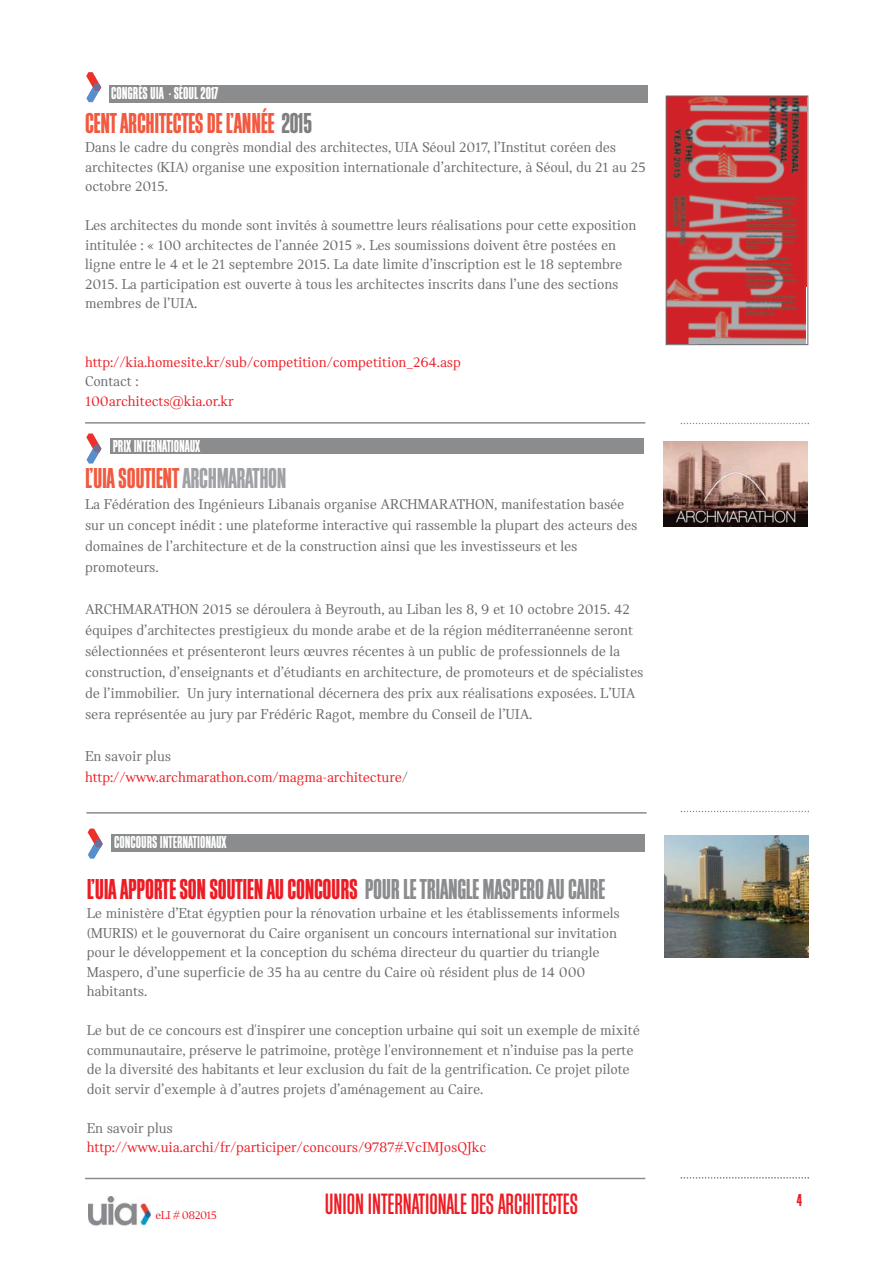
<style>
.page{position:relative;width:893px;height:1263px;background:#fff}
.page>*{position:absolute;margin:0;border:0;box-sizing:border-box;transform-origin:0 0}
.t1{font:30.6px "Block Gothic Medium Extra Cond";color:#ed1c24}
.t2{font:30px "Block Gothic Bold Extra Cond";letter-spacing:-.01em;color:#ed1c24}
.t3{font:30px "Block Gothic Bold Extra Cond";letter-spacing:-.01em;color:#f15a40}
.t4{font:18px "Block Gothic Bold Extra Cond";color:#fff}
.t5{font:18px "Block Gothic Bold Extra Cond";color:#ed1c24}
.t6{font:15px/19.5px "Catalog";letter-spacing:-.01em;color:#696a6c}
.t7{font:15px/21px "Catalog";letter-spacing:-.01em;color:#ed1c24}
.t8{font:12px "Catalog";letter-spacing:-.05em;color:#ed1c24}
.s1{color:#807f80}
.s2{color:#9fa1a4}
.s3{color:#696a6c}
.s4{color:#8a8c8e}
</style>
<div class="page">
<div style="left:109px;top:86px;width:538px;height:17px;background:#8a8c8e"></div>
<svg style="left:86px;top:72px;width:15px;height:30px"></svg>
<svg style="left:680px;top:423px;width:129px;height:1px"></svg>
<svg style="left:680px;top:811px;width:129px;height:1px"></svg>
<img style="left:88px;top:1197px;width:62px;height:29px">
<img style="left:667px;top:98px;width:139px;height:245px">
<div style="left:665px;top:96px;width:143px;height:249px;border:1px solid #696a6c"></div>
<hr style="left:85px;top:1178px;width:560px;height:1px;background:#8a8c8e">
<svg style="left:86px;top:434px;width:15px;height:30px"></svg>
<div style="left:110px;top:438px;width:533px;height:16px;background:#8a8c8e"></div>
<hr style="left:85px;top:422px;width:560px;height:2px;background:#8a8c8e">
<svg style="left:88px;top:829px;width:15px;height:30px"></svg>
<div style="left:112px;top:834px;width:532px;height:17px;background:#8a8c8e"></div>
<hr style="left:86px;top:812px;width:560px;height:2px;background:#8a8c8e">
<img style="left:663px;top:441px;width:144px;height:85px">
<svg style="left:680px;top:1177px;width:129px;height:2px"></svg>
<img style="left:664px;top:835px;width:144px;height:123px">
<p class="t4" style="left:111px;top:87px;width:109px">CONGRÈS UIA - SÉOUL 2017</p>
<h2 class="t3" style="left:85px;top:113px;width:228px">CENT ARCHITECTES DE L’ANNÉE <span class="s1">2015</span></h2>
<p class="t6" style="left:85px;top:139px;width:562px">Dans le cadre du congrès mondial des architectes, UIA Séoul 2017, l’Institut coréen des architectes (KIA) organise une exposition internationale d’architecture, à Séoul, du 21 au 25 octobre 2015.</p>
<p class="t6" style="left:85px;top:217px;width:553px">Les architectes du monde sont invités à soumettre leurs réalisations pour cette exposition intitulée : « 100 architectes de l’année 2015 ». Les soumissions doivent être postées en ligne entre le 4 et le 21 septembre 2015. La date limite d’inscription est le 18 septembre 2015. La participation est ouverte à tous les architectes inscrits dans l’une des sections membres de l’UIA.</p>
<p class="t7" style="left:85px;top:352px;width:377px">http://kia.homesite.kr/sub/competition/competition_264.asp</p>
<p class="t6" style="left:85px;top:373px;width:55px">Contact :</p>
<p class="t7" style="left:85px;top:391px;width:150px">100architects@kia.or.kr</p>
<p class="t4" style="left:113px;top:440px;width:89px">PRIX INTERNATIONAUX</p>
<h2 class="t3" style="left:85px;top:468px;width:203px">L’UIA SOUTIENT <span class="s2">ARCHMARATHON</span></h2>
<p class="t6" style="left:85px;top:495px;width:554px;line-height:21px">La Fédération des Ingénieurs Libanais organise ARCHMARATHON, manifestation basée sur un concept inédit : une plateforme interactive qui rassemble la plupart des acteurs des domaines de l’architecture et de la construction ainsi que les investisseurs et les promoteurs.</p>
<p class="t6" style="left:85px;top:600px;width:560px;line-height:21px">ARCHMARATHON 2015 se déroulera à Beyrouth, au Liban les 8, 9 et 10 octobre 2015. 42 équipes d’architectes prestigieux du monde arabe et de la région méditerranéenne seront sélectionnées et présenteront leurs œuvres récentes à un public de professionnels de la construction, d’enseignants et d’étudiants en architecture, de promoteurs et de spécialistes de l’immobilier. Un jury international décernera des prix aux réalisations exposées. L’UIA sera représentée au jury par Frédéric Ragot, membre du Conseil de l’UIA.</p>
<p class="t7" style="left:85px;top:747px;width:324px"><span class="s3">En savoir plus </span>http://www.archmarathon.com/magma-architecture<span class="s3">/</span></p>
<p class="t4" style="left:114px;top:836px;width:114px">CONCOURS INTERNATIONAUX</p>
<h2 class="t2" style="left:87px;top:879px;width:520px">L’UIA APPORTE SON SOUTIEN AU CONCOURS <span class="s4">POUR LE TRIANGLE MASPERO AU CAIRE</span></h2>
<p class="t6" style="left:87px;top:905px;width:534px">Le ministère d’Etat égyptien pour la rénovation urbaine et les établissements informels (MURIS) et le gouvernorat du Caire organisent un concours international sur invitation pour le développement et la conception du schéma directeur du quartier du triangle Maspero, d’une superficie de 35 ha au centre du Caire où résident plus de 14 000 habitants.</p>
<p class="t6" style="left:87px;top:1022px;width:554px">Le but de ce concours est d'inspirer une conception urbaine qui soit un exemple de mixité communautaire, préserve le patrimoine, protège l'environnement et n’induise pas la perte de la diversité des habitants et leur exclusion du fait de la gentrification. Ce projet pilote doit servir d’exemple à d’autres projets d’aménagement au Caire.</p>
<p class="t6" style="left:87px;top:1120px;width:88px">En savoir plus</p>
<p class="t7" style="left:87px;top:1138px;width:401px">http://www.uia.archi/fr/participer/concours/9787#.VcIMJosQJkc</p>
<p class="t8" style="left:156px;top:1210px;width:63px">eLI # 082015</p>
<h1 class="t1" style="left:325px;top:1193px;width:255px">UNION INTERNATIONALE DES ARCHITECTES</h1>
<p class="t5" style="left:796px;top:1194px;width:7px">4</p>
</div>
